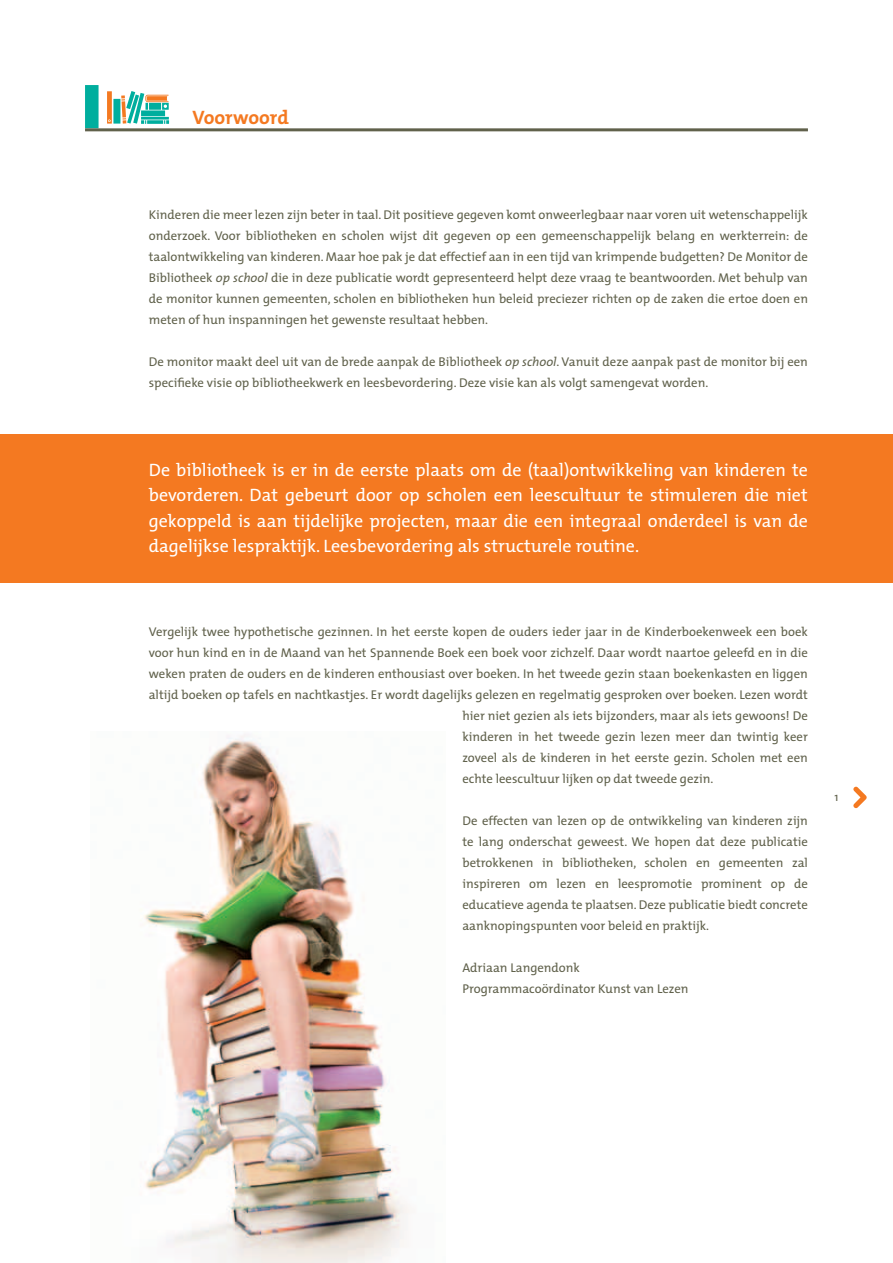
<style>
.page{position:relative;width:893px;height:1263px;background:#fff}
.page>*{position:absolute;margin:0;border:0;box-sizing:border-box;transform-origin:0 0}
.t1{font:700 19.5px "The Mix";color:#f47921}
.t2{font:18px/25.5px "The Mix";color:#fff;text-align:justify}
.t3{font:12.75px/21px "The Mix";color:#60614b;text-align:justify}
.t4{font:12px "The Mix";color:#60614b}
.s1{font-style:italic}
</style>
<div class="page">
<svg style="left:853px;top:787px;width:14px;height:21px"></svg>
<div style="left:0;top:434px;width:893px;height:149px;background:#f47921"></div>
<div style="left:85px;top:85px;width:14px;height:43px;background:#00ae9e"></div>
<hr style="left:85px;top:128px;width:723px;height:3px;background:#60614b">
<svg style="left:107px;top:91px;width:5px;height:33px"></svg>
<div style="left:113px;top:99px;width:7px;height:25px;background:#00ae9e"></div>
<svg style="left:121px;top:91px;width:48px;height:33px"></svg>
<img style="left:144px;top:734px;width:266px;height:529px">
<h1 class="t1" style="left:193px;top:105px;width:98px">Voorwoord</h1>
<p class="t3" style="left:149px;top:205px;width:661px">Kinderen die meer lezen zijn beter in taal. Dit positieve gegeven komt onweerlegbaar naar voren uit wetenschappelijk onderzoek. Voor bibliotheken en scholen wijst dit gegeven op een gemeenschappelijk belang en werkterrein: de taalontwikkeling van kinderen. Maar hoe pak je dat effectief aan in een tijd van krimpende budgetten? De Monitor de Bibliotheek <span class="s1">op school</span> die in deze publicatie wordt gepresenteerd helpt deze vraag te beantwoorden. Met behulp van de monitor kunnen gemeenten, scholen en bibliotheken hun beleid preciezer richten op de zaken die ertoe doen en meten of hun inspanningen het gewenste resultaat hebben.</p>
<p class="t3" style="left:149px;top:352px;width:661px">De monitor maakt deel uit van de brede aanpak de Bibliotheek <span class="s1">op school</span>. Vanuit deze aanpak past de monitor bij een specifieke visie op bibliotheekwerk en leesbevordering. Deze visie kan als volgt samengevat worden.</p>
<p class="t2" style="left:149px;top:457px;width:661px">De bibliotheek is er in de eerste plaats om de (taal)ontwikkeling van kinderen te bevorderen. Dat gebeurt door op scholen een leescultuur te stimuleren die niet gekoppeld is aan tijdelijke projecten, maar die een integraal onderdeel is van de dagelijkse lespraktijk. Leesbevordering als structurele routine.</p>
<p class="t3" style="left:149px;top:622px;width:661px">Vergelijk twee hypothetische gezinnen. In het eerste kopen de ouders ieder jaar in de Kinderboekenweek een boek</p>
<p class="t3" style="left:149px;top:643px;width:660px">voor hun kind en in de Maand van het Spannende Boek een boek voor zichzelf. Daar wordt naartoe geleefd en in die</p>
<p class="t3" style="left:149px;top:664px;width:660px">weken praten de ouders en de kinderen enthousiast over boeken. In het tweede gezin staan boekenkasten en liggen</p>
<p class="t3" style="left:149px;top:685px;width:660px">altijd boeken op tafels en nachtkastjes. Er wordt dagelijks gelezen en regelmatig gesproken over boeken. Lezen wordt</p>
<p class="t3" style="left:462px;top:706px;width:347px">hier niet gezien als iets bijzonders, maar als iets gewoons! De</p>
<p class="t3" style="left:462px;top:727px;width:347px">kinderen in het tweede gezin lezen meer dan twintig keer</p>
<p class="t3" style="left:462px;top:748px;width:347px">zoveel als de kinderen in het eerste gezin. Scholen met een</p>
<p class="t3" style="left:462px;top:769px;width:252px">echte leescultuur lijken op dat tweede gezin.</p>
<p class="t3" style="left:462px;top:811px;width:347px">De effecten van lezen op de ontwikkeling van kinderen zijn te lang onderschat geweest. We hopen dat deze publicatie betrokkenen in bibliotheken, scholen en gemeenten zal inspireren om lezen en leespromotie prominent op de educatieve agenda te plaatsen. Deze publicatie biedt concrete aanknopingspunten voor beleid en praktijk.</p>
<p class="t3" style="left:462px;top:958px;width:228px">Adriaan Langendonk<br>Programmacoördinator Kunst van Lezen</p>
<p class="t4" style="left:834px;top:789px;width:6px">1</p>
</div>
